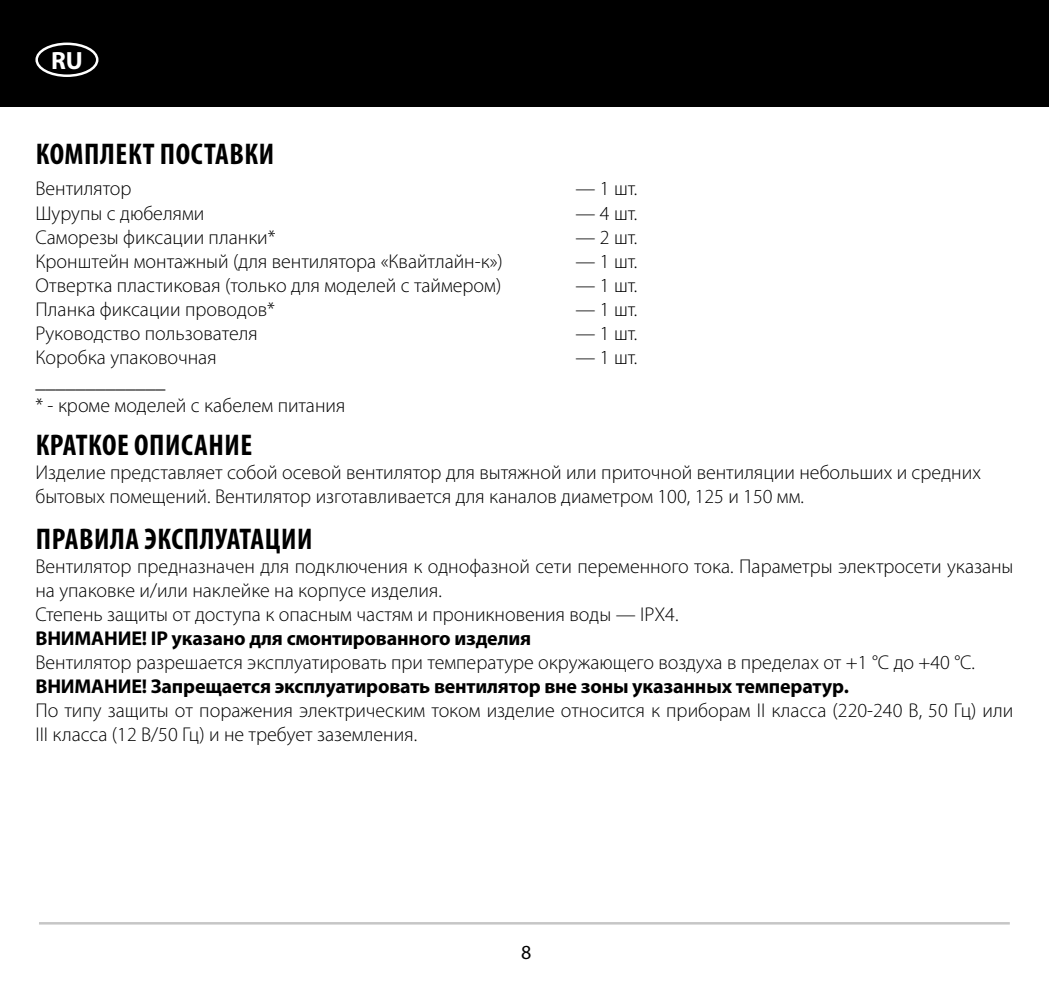
<style>
.page{position:relative;width:1049px;height:993px;background:#fff}
.page>*{position:absolute;margin:0;border:0;box-sizing:border-box;transform-origin:0 0}
.Заголовок_слева{font:700 condensed 30px "Myriad Pro";letter-spacing:.02em;color:#000}
.t1{font:700 25px "Myriad Pro";color:#fff}
.Текст_RU{font:300 20px/24px "Myriad Pro";color:#000}
.Текст_RU-2{font:700 20px "Myriad Pro";letter-spacing:-.01em;color:#000}
.t2{font:20px "Myriad Pro";color:#000}
</style>
<div class="page">
<div style="left:0;top:0;width:1049px;height:106px;background:#000"></div>
<hr style="left:39px;top:921px;width:971px;height:3px;background:#c6c6c6">
<div style="left:35px;top:43px;width:63px;height:34px;border:2px solid #fff;border-radius:50%"></div>
<p class="t1" style="left:51px;top:44px;width:33px">RU</p>
<p class="Заголовок_слева" style="left:36px;top:135px;width:240px">КОМПЛЕКТ ПОСТАВКИ</p>
<p class="Текст_RU" style="left:35px;top:177px;width:98px">Вентилятор</p>
<p class="Текст_RU" style="left:575px;top:177px;width:63px">— 1 шт.</p>
<p class="Текст_RU" style="left:35px;top:201px;width:170px">Шурупы с дюбелями</p>
<p class="Текст_RU" style="left:575px;top:201px;width:63px">— 4 шт.</p>
<p class="Текст_RU" style="left:35px;top:225px;width:242px">Саморезы фиксации планки*</p>
<p class="Текст_RU" style="left:575px;top:225px;width:63px">— 2 шт.</p>
<p class="Текст_RU" style="left:35px;top:249px;width:469px">Кронштейн монтажный (для вентилятора «Квайтлайн-к»)</p>
<p class="Текст_RU" style="left:575px;top:249px;width:63px">— 1 шт.</p>
<p class="Текст_RU" style="left:35px;top:273px;width:467px">Отвертка пластиковая (только для моделей с таймером)</p>
<p class="Текст_RU" style="left:575px;top:273px;width:63px">— 1 шт.</p>
<p class="Текст_RU" style="left:35px;top:297px;width:241px">Планка фиксации проводов*</p>
<p class="Текст_RU" style="left:575px;top:297px;width:63px">— 1 шт.</p>
<p class="Текст_RU" style="left:35px;top:321px;width:224px">Руководство пользователя</p>
<p class="Текст_RU" style="left:575px;top:321px;width:63px">— 1 шт.</p>
<p class="Текст_RU" style="left:35px;top:345px;width:183px">Коробка упаковочная</p>
<p class="Текст_RU" style="left:575px;top:345px;width:63px">— 1 шт.</p>
<p class="Текст_RU" style="left:35px;top:369px;width:132px">_____________</p>
<p class="Текст_RU" style="left:35px;top:393px;width:311px">* - кроме моделей с кабелем питания</p>
<p class="Заголовок_слева" style="left:36px;top:426px;width:218px">КРАТКОЕ ОПИСАНИЕ</p>
<p class="Текст_RU" style="left:35px;top:460px;width:947px">Изделие представляет собой осевой вентилятор для вытяжной или приточной вентиляции небольших и средних</p>
<p class="Текст_RU" style="left:35px;top:484px;width:770px">бытовых помещений. Вентилятор изготавливается для каналов диаметром 100, 125 и 150 мм.</p>
<p class="Заголовок_слева" style="left:36px;top:520px;width:278px">ПРАВИЛА ЭКСПЛУАТАЦИИ</p>
<p class="Текст_RU" style="left:35px;top:554px;width:979px">Вентилятор предназначен для подключения к однофазной сети переменного тока. Параметры электросети указаны на упаковке и/или наклейке на корпусе изделия.</p>
<p class="Текст_RU" style="left:35px;top:602px;width:644px">Степень защиты от доступа к опасным частям и проникновения воды — IPX4.</p>
<p class="Текст_RU-2" style="left:35px;top:625px;width:497px">ВНИМАНИЕ! IP указано для смонтированного изделия</p>
<p class="Текст_RU" style="left:35px;top:650px;width:941px">Вентилятор разрешается эксплуатировать при температуре окружающего воздуха в пределах от +1 °C до +40 °C.</p>
<p class="Текст_RU-2" style="left:35px;top:673px;width:815px">ВНИМАНИЕ! Запрещается эксплуатировать вентилятор вне зоны указанных температур.</p>
<p class="Текст_RU" style="left:35px;top:698px;width:979px">По типу защиты от поражения электрическим током изделие относится к приборам ІІ класса (220-240 В, 50 Гц) или<br>ІІІ класса (12 В/50 Гц) и не требует заземления.</p>
<p class="t2" style="left:521px;top:939px;width:12px">8</p>
</div>
